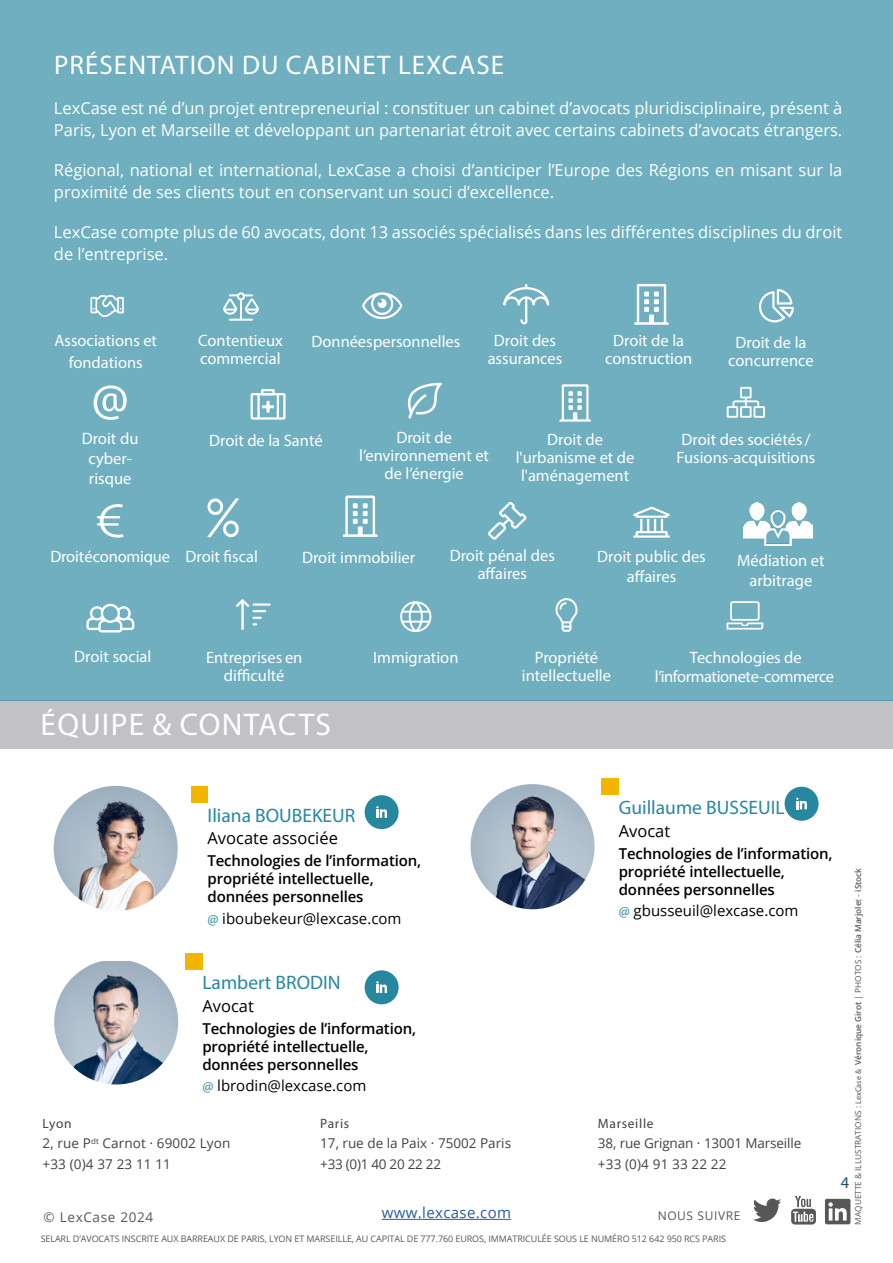
<style>
.page{position:relative;width:893px;height:1263px;background:#fff}
.page>*{position:absolute;margin:0;border:0;box-sizing:border-box;transform-origin:0 0}
.t1{font:31.5px "Myriad Pro";letter-spacing:.04em;color:#fff}
.t2{font:27px "Myriad Pro";letter-spacing:.04em;color:#fff}
.t3{font:19.5px "Myriad Pro";color:#27879f}
.t4{font:16.5px/22.5px "Open Sans";color:#fff}
.t5{font:16.5px/18px "Myriad Pro";color:#fff;text-align:center}
.t6{font:16.5px/19.8px "Myriad Pro";letter-spacing:-.025em;color:#fff;text-align:center}
.t7{font:16.5px "Open Sans";color:#000}
.t8{font:16.5px "Myriad Pro";color:#1e5161}
.t9{font:600 15px/18px "Open Sans";letter-spacing:-.01em;color:#000}
.t10{font:15px "Open Sans";color:#000}
.t11{font:15px "Open Sans";letter-spacing:.025em;color:#275b9b}
.t12{font:13.5px/20.4px "Open Sans";color:#404246}
.t13{font:13.5px "Myriad Pro";letter-spacing:.05em;color:#404246}
.t14{font:13.5px "Open Sans";letter-spacing:.05em;color:#575659}
.t15{font:12px "Open Sans";letter-spacing:.05em;color:#575659}
.t16{font:9px "Open Sans";letter-spacing:-.01em;color:#575659}
.t17{font:8.25px "Open Sans";color:#575659}
.s1{font-family:"Myriad Pro";color:#27879f}
.s2{font-family:"Myriad Pro"}
.s3{font-weight:600}
</style>
<div class="page">
<hr style="left:382px;top:1219px;width:129px;height:1px;background:#275b9b">
<svg style="left:753px;top:1198px;width:28px;height:24px"></svg>
<svg style="left:791px;top:1196px;width:25px;height:28px"></svg>
<div style="left:825px;top:1199px;width:25px;height:25px;background:#575659;border-radius:2px"></div>
<svg style="left:828px;top:1202px;width:19px;height:18px"></svg>
<div style="left:0;top:700px;width:893px;height:49px;background:#c2c1c5"></div>
<div style="left:191px;top:786px;width:16px;height:17px;background:#f2b500"></div>
<div style="left:601px;top:778px;width:18px;height:17px;background:#f2b500"></div>
<img style="left:471px;top:784px;width:124px;height:125px">
<img style="left:54px;top:786px;width:124px;height:125px">
<div style="left:0;top:0;width:893px;height:700px;background:#6fafbf"></div>
<div style="left:185px;top:953px;width:17px;height:17px;background:#f2b500"></div>
<img style="left:54px;top:961px;width:124px;height:123px">
<svg style="left:727px;top:387px;width:38px;height:31px"></svg>
<svg style="left:236px;top:599px;width:35px;height:31px"></svg>
<svg style="left:400px;top:601px;width:31px;height:31px"></svg>
<svg style="left:726px;top:601px;width:37px;height:29px"></svg>
<svg style="left:556px;top:598px;width:21px;height:34px"></svg>
<svg style="left:86px;top:604px;width:48px;height:28px"></svg>
<svg style="left:207px;top:498px;width:32px;height:39px"></svg>
<svg style="left:97px;top:504px;width:26px;height:34px"></svg>
<svg style="left:559px;top:384px;width:32px;height:38px"></svg>
<svg style="left:362px;top:292px;width:40px;height:27px"></svg>
<svg style="left:223px;top:292px;width:36px;height:29px"></svg>
<svg style="left:90px;top:295px;width:34px;height:22px"></svg>
<svg style="left:503px;top:285px;width:47px;height:39px"></svg>
<svg style="left:634px;top:284px;width:35px;height:41px"></svg>
<svg style="left:94px;top:385px;width:33px;height:35px"></svg>
<svg style="left:343px;top:495px;width:35px;height:42px"></svg>
<svg style="left:250px;top:389px;width:36px;height:31px"></svg>
<svg style="left:759px;top:289px;width:35px;height:33px"></svg>
<svg style="left:633px;top:507px;width:37px;height:31px"></svg>
<svg style="left:488px;top:502px;width:38px;height:38px"></svg>
<svg style="left:407px;top:383px;width:35px;height:36px"></svg>
<img style="left:743px;top:502px;width:70px;height:44px">
<div style="left:365px;top:795px;width:34px;height:34px;background:#27879f;border-radius:50%"></div>
<svg style="left:376px;top:806px;width:11px;height:12px"></svg>
<div style="left:785px;top:787px;width:34px;height:34px;background:#27879f;border-radius:50%"></div>
<svg style="left:796px;top:798px;width:11px;height:11px"></svg>
<div style="left:365px;top:970px;width:34px;height:34px;background:#27879f;border-radius:50%"></div>
<svg style="left:376px;top:981px;width:11px;height:12px"></svg>
<h2 class="t2" style="left:54px;top:49px;width:451px">PRÉSENTATION DU CABINET LEXCASE</h2>
<p class="t4" style="left:54px;top:96px;width:790px">LexCase est né d’un projet entrepreneurial : constituer un cabinet d’avocats pluridisciplinaire, présent à<br>Paris, Lyon et Marseille et développant un partenariat étroit avec certains cabinets d’avocats étrangers.</p>
<p class="t4" style="left:54px;top:158px;width:790px">Régional, national et international, LexCase a choisi d’anticiper l’Europe des Régions en misant sur la proximité de ses clients tout en conservant un souci d’excellence.</p>
<p class="t4" style="left:54px;top:220px;width:790px">LexCase compte plus de 60 avocats, dont 13 associés spécialisés dans les différentes disciplines du droit de l’entreprise.</p>
<p class="t5" style="left:198px;top:331px;width:86px;text-align:left">Contentieux commercial</p>
<p class="t5" style="left:55px;top:329px;width:104px;line-height:22.2px">Associations et fondations</p>
<p class="t5" style="left:312px;top:332px;width:150px">Données personnelles</p>
<p class="t5" style="left:488px;top:331px;width:76px">Droit des assurances</p>
<p class="t5" style="left:605px;top:331px;width:89px">Droit de la construction</p>
<p class="t5" style="left:728px;top:333px;width:87px">Droit de la concurrence</p>
<p class="t5" style="left:82px;top:428px;width:58px;line-height:19.8px">Droit du cyber&shy;risque</p>
<p class="t5" style="left:209px;top:431px;width:115px">Droit de la Santé</p>
<p class="t5" style="left:359px;top:428px;width:131px">Droit de l’environnement et de l’énergie</p>
<p class="t5" style="left:516px;top:431px;width:120px">Droit de l'urbanisme et de l'aménagement</p>
<p class="t5" style="left:677px;top:430px;width:140px">Droit des sociétés/<br>Fusions-acquisitions</p>
<p class="t5" style="left:50px;top:548px;width:209px">Droit économique Droit fiscal</p>
<p class="t5" style="left:302px;top:548px;width:115px">Droit immobilier</p>
<p class="t5" style="left:450px;top:547px;width:107px">Droit pénal des affaires</p>
<p class="t5" style="left:597px;top:546px;width:110px;line-height:19.8px">Droit public des affaires</p>
<p class="t5" style="left:737px;top:550px;width:89px;line-height:19.8px">Médiation et arbitrage</p>
<p class="t5" style="left:74px;top:647px;width:79px">Droit social</p>
<p class="t5" style="left:206px;top:648px;width:98px">Entreprises en difficulté</p>
<p class="t5" style="left:373px;top:648px;width:87px">Immigration</p>
<h1 class="t1" style="left:41px;top:705px;width:292px">ÉQUIPE &amp; CONTACTS</h1>
<p class="t5" style="left:522px;top:648px;width:91px">Propriété intellectuelle</p>
<p class="t6" style="left:655px;top:647px;width:181px">Technologies de l’information et e-commerce</p>
<p class="t3" style="left:207px;top:803px;width:149px">Iliana BOUBEKEUR</p>
<p class="t7" style="left:207px;top:827px;width:132px">Avocate associée</p>
<p class="t9" style="left:207px;top:851px;width:215px">Technologies de l’information, propriété intellectuelle, données personnelles</p>
<p class="t10" style="left:207px;top:908px;width:196px"><span class="s1">@</span> iboubekeur@lexcase.com</p>
<p class="t3" style="left:202px;top:971px;width:140px">Lambert BRODIN</p>
<p class="t7" style="left:202px;top:994px;width:53px">Avocat</p>
<p class="t9" style="left:202px;top:1019px;width:215px">Technologies de l’information, propriété intellectuelle, données personnelles</p>
<p class="t10" style="left:202px;top:1076px;width:165px"><span class="s1">@</span> lbrodin@lexcase.com</p>
<p class="t13" style="left:43px;top:1115px;width:31px">Lyon</p>
<p class="t12" style="left:43px;top:1133px;width:189px">2, rue P<sup>dt</sup> Carnot · 69002 Lyon +33 (0)4 37 23 11 11</p>
<p class="t13" style="left:320px;top:1115px;width:31px">Paris</p>
<p class="t12" style="left:320px;top:1133px;width:192px">17, rue de la Paix · 75002 Paris +33 (0)1 40 20 22 22</p>
<p class="t3" style="left:619px;top:796px;width:167px">Guillaume BUSSEUIL</p>
<p class="t7" style="left:619px;top:819px;width:53px">Avocat</p>
<p class="t9" style="left:619px;top:844px;width:215px">Technologies de l’information, propriété intellectuelle, données personnelles</p>
<p class="t10" style="left:619px;top:900px;width:181px"><span class="s1">@</span> gbusseuil@lexcase.com</p>
<p class="t13" style="left:598px;top:1115px;width:57px">Marseille</p>
<p class="t12" style="left:598px;top:1133px;width:205px">38, rue Grignan · 13001 Marseille +33 (0)4 91 33 22 22</p>
<p class="t14" style="left:44px;top:1208px;width:111px">© LexCase 2024</p>
<p class="t11" style="left:382px;top:1202px;width:131px">www.lexcase.com</p>
<p class="t15" style="left:658px;top:1207px;width:84px">NOUS SUIVRE</p>
<p class="t16" style="left:41px;top:1232px;width:687px">SELARL D’AVOCATS INSCRITE AUX BARREAUX DE PARIS, LYON ET MARSEILLE, AU CAPITAL DE 777.760 EUROS, IMMATRICULÉE SOUS LE NUMÉRO 512 642 950 RCS PARIS</p>
<p class="t17" style="left:852px;top:1224px;width:358px;rotate:-90deg">MAQUETTE &amp; ILLUSTRATIONS : <span class="s2">LexCase &amp;</span> <span class="s3">Véronique Girot</span> | PHOTOS : <span class="s3">Célia Marjole</span>t - <span class="s3">iStock</span></p>
<p class="t8" style="left:841px;top:1172px;width:10px">4</p>
</div>
